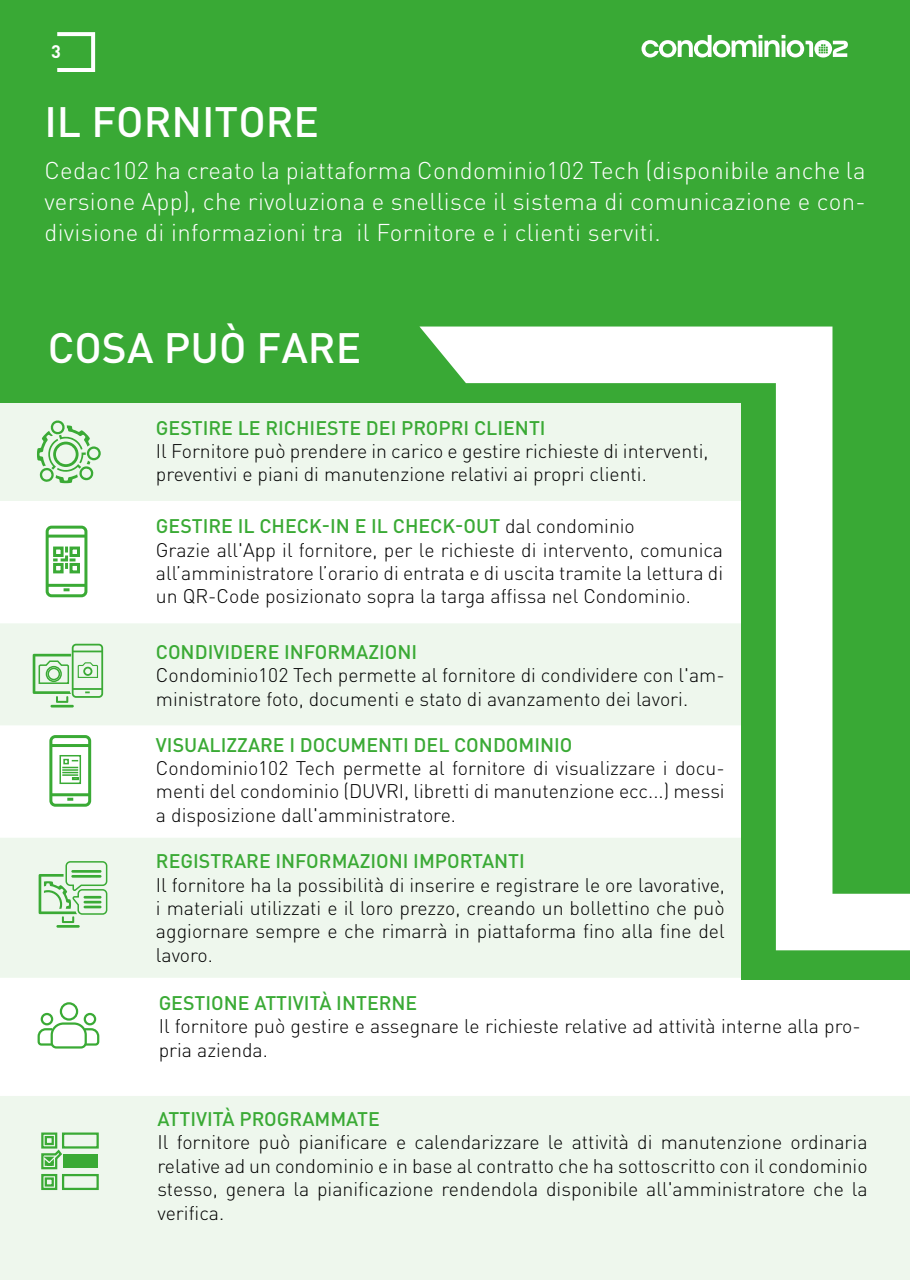
<style>
.page{position:relative;width:910px;height:1280px;background:#39a935}
.page>*{position:absolute;margin:0;border:0;box-sizing:border-box;transform-origin:0 0}
.t1{font:500 42px "DIN Pro";color:#fff}
.t2{font:300 24px/31.5px "DIN Pro";letter-spacing:.015em;color:#fff;text-align:justify}
.t3{font:300 19.5px/23.4px "DIN Pro";color:#000}
.t4{font:500 19.5px "DIN Pro";color:#3aaa35}
.t5{font:700 18px "DIN Pro";color:#fff}
.s1{font-weight:500;color:#3aaa35}
</style>
<div class="page">
<div style="left:0;top:980px;width:910px;height:300px;background:#fff"></div>
<svg style="left:419px;top:326px;width:491px;height:624px"></svg>
<div style="left:0;top:403px;width:740px;height:877px;background:#fff"></div>
<div style="left:0;top:623px;width:754px;height:102px;background:#eef7ed"></div>
<div style="left:0;top:403px;width:752px;height:98px;background:#eef7ed"></div>
<div style="left:0;top:1096px;width:910px;height:184px;background:#eef7ed"></div>
<div style="left:0;top:838px;width:745px;height:140px;background:#eef7ed"></div>
<svg style="left:641px;top:35px;width:207px;height:22px"></svg>
<svg style="left:57px;top:32px;width:38px;height:40px"></svg>
<div style="left:46px;top:526px;width:41px;height:71px;border:3px solid #3aaa35;border-radius:4px"></div>
<hr style="left:47px;top:584px;width:39px;height:3px;background:#3aaa35">
<hr style="left:47px;top:535px;width:39px;height:3px;background:#3aaa35">
<svg style="left:64px;top:588px;width:6px;height:3px"></svg>
<div style="left:70px;top:546px;width:10px;height:11px;border:3px solid #3aaa35"></div>
<div style="left:53px;top:563px;width:11px;height:10px;border:3px solid #3aaa35"></div>
<div style="left:70px;top:563px;width:10px;height:10px;border:3px solid #3aaa35"></div>
<svg style="left:53px;top:546px;width:23px;height:23px"></svg>
<div style="left:49px;top:735px;width:42px;height:72px;border:3px solid #3aaa35;border-radius:4px"></div>
<hr style="left:51px;top:793px;width:39px;height:3px;background:#3aaa35">
<hr style="left:51px;top:744px;width:39px;height:3px;background:#3aaa35">
<svg style="left:67px;top:798px;width:6px;height:3px"></svg>
<div style="left:59px;top:755px;width:22px;height:29px;border:2px solid #3aaa35"></div>
<svg style="left:62px;top:759px;width:17px;height:21px"></svg>
<hr style="left:56px;top:925px;width:24px;height:3px;background:#3aaa35">
<svg style="left:39px;top:860px;width:69px;height:63px;background:#bfe2bd"></svg>
<svg style="left:37px;top:420px;width:64px;height:63px"></svg>
<hr style="left:50px;top:705px;width:24px;height:2px;background:#3aaa35">
<svg style="left:33px;top:654px;width:38px;height:49px;background:#b5deb3"></svg>
<div style="left:72px;top:644px;width:31px;height:54px;border:2px solid #3aaa35;border-radius:3px"></div>
<hr style="left:73px;top:688px;width:29px;height:2px;background:#3aaa35">
<hr style="left:73px;top:650px;width:29px;height:2px;background:#3aaa35">
<svg style="left:77px;top:662px;width:22px;height:16px"></svg>
<div style="left:41px;top:1013px;width:12px;height:12px;border:2px solid #3aaa35;border-radius:50%"></div>
<div style="left:60px;top:1002px;width:18px;height:19px;border:2px solid #3aaa35;border-radius:50%"></div>
<div style="left:84px;top:1013px;width:12px;height:12px;border:2px solid #3aaa35;border-radius:50%"></div>
<svg style="left:37px;top:1021px;width:63px;height:28px"></svg>
<div style="left:62px;top:1132px;width:37px;height:16px;border:2px solid #3aaa35"></div>
<div style="left:63px;top:1154px;width:35px;height:14px;background:#3aaa35"></div>
<div style="left:62px;top:1174px;width:37px;height:16px;border:2px solid #3aaa35"></div>
<svg style="left:40px;top:1131px;width:24px;height:60px"></svg>
<p class="t5" style="left:51px;top:36px;width:11px">3</p>
<h1 class="t1" style="left:44px;top:88px;width:276px">IL FORNITORE</h1>
<p class="t2" style="left:44px;top:152px;width:823px">Cedac102 ha creato la piattaforma Condominio102 Tech (disponibile anche la versione App), che rivoluziona e snellisce il sistema di comunicazione e con&shy;divisione di informazioni tra il Fornitore e i clienti serviti.</p>
<h1 class="t1" style="left:48px;top:314px;width:315px">COSA PUÒ FARE</h1>
<p class="t4" style="left:156px;top:412px;width:391px">GESTIRE LE RICHIESTE DEI PROPRI CLIENTI</p>
<p class="t3" style="left:156px;top:437px;width:554px">Il Fornitore può prendere in carico e gestire richieste di interventi, preventivi e piani di manutenzione relativi ai propri clienti.</p>
<p class="t3" style="left:156px;top:513px;width:569px"><span class="s1">GESTIRE IL CHECK-IN E IL CHECK-OUT</span> dal condominio<br>Grazie all'App il fornitore, per le richieste di intervento, comunica all’amministratore l’orario di entrata e di uscita tramite la lettura di un QR-Code posizionato sopra la targa affissa nel Condominio.</p>
<p class="t4" style="left:156px;top:636px;width:263px">CONDIVIDERE INFORMAZIONI</p>
<p class="t3" style="left:156px;top:662px;width:570px">Condominio102 Tech permette al fornitore di condividere con l'am&shy;ministratore foto, documenti e stato di avanzamento dei lavori.</p>
<p class="t4" style="left:156px;top:729px;width:418px">VISUALIZZARE I DOCUMENTI DEL CONDOMINIO</p>
<p class="t3" style="left:156px;top:755px;width:570px;text-align:justify">Condominio102 Tech permette al fornitore di visualizzare i docu&shy;menti del condominio (DUVRI, libretti di manutenzione ecc...) messi a disposizione dall'amministratore.</p>
<p class="t4" style="left:156px;top:845px;width:370px">REGISTRARE INFORMAZIONI IMPORTANTI</p>
<p class="t3" style="left:156px;top:871px;width:570px;text-align:justify">Il fornitore ha la possibilità di inserire e registrare le ore lavorative, i materiali utilizzati e il loro prezzo, creando un bollettino che può aggiornare sempre e che rimarrà in piattaforma fino alla fine del lavoro.</p>
<p class="t4" style="left:159px;top:987px;width:260px">GESTIONE ATTIVITÀ INTERNE</p>
<p class="t3" style="left:159px;top:1013px;width:704px">Il fornitore può gestire e assegnare le richieste relative ad attività interne alla pro&shy;pria azienda.</p>
<p class="t4" style="left:158px;top:1103px;width:224px">ATTIVITÀ PROGRAMMATE</p>
<p class="t3" style="left:158px;top:1129px;width:712px;text-align:justify">Il fornitore può pianificare e calendarizzare le attività di manutenzione ordinaria relative ad un condominio e in base al contratto che ha sottoscritto con il condominio stesso, genera la pianificazione rendendola disponibile all'amministratore che la verifica.</p>
</div>
